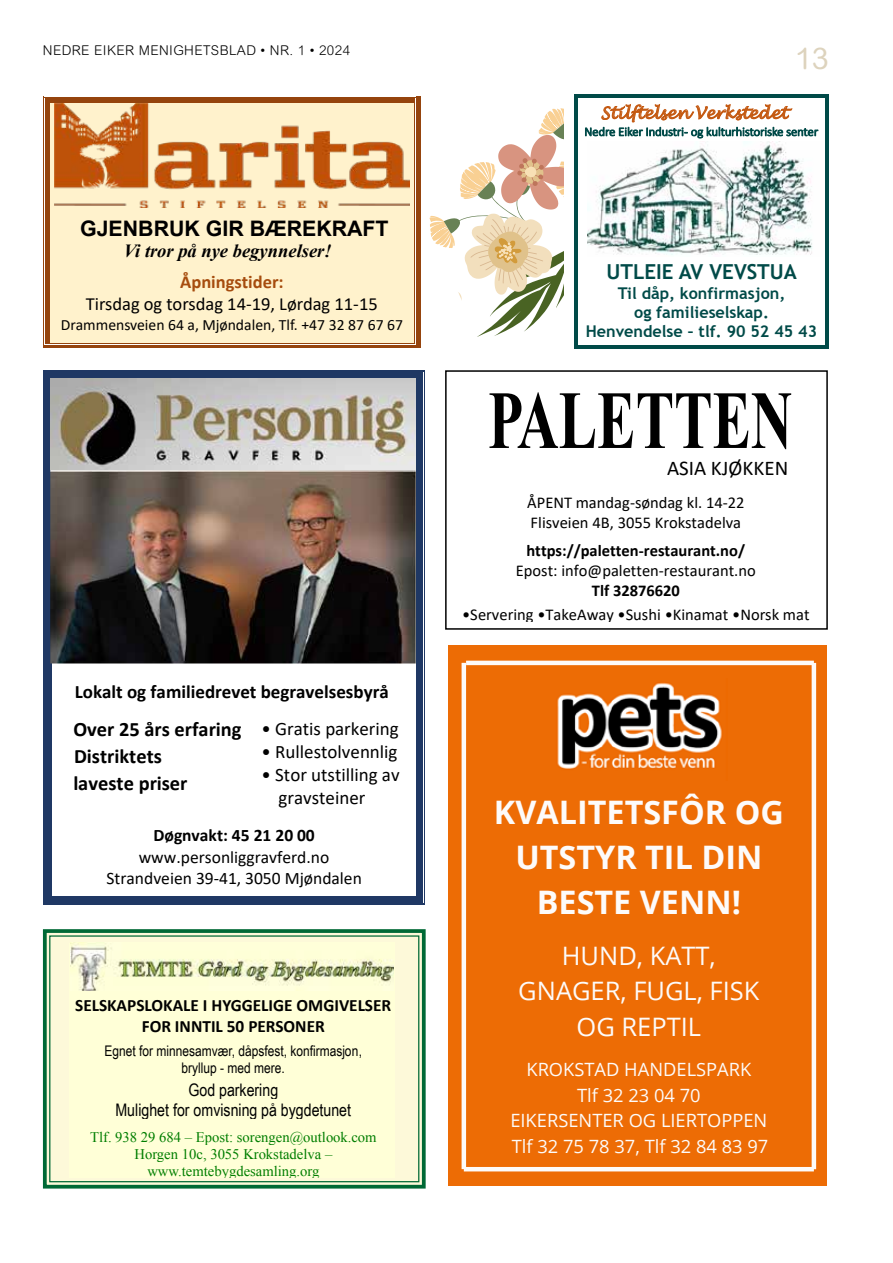
<style>
.page{position:relative;width:893px;height:1263px;background:#fff}
.page>*{position:absolute;margin:0;border:0;box-sizing:border-box;transform-origin:0 0}
.t1{font:700 82.5px "Times New Roman";color:#000;scale:.7 1}
.t2{font:33px "Calibri";color:#000}
.t3{font:700 32.4px/44.7px "Open Sans";color:#fdfbfa;text-align:center}
.t4{font:30px "Arial Rounded MT Std";color:#ddd3bd}
.t5{font:25.5px/35.4px "Open Sans";color:#fdfbfa;text-align:center}
.t6{font:700 21.3px "Arial";color:#000}
.t7{font:21px "Calibri";color:#000}
.t8{font:700 20.55px "Trebuchet MS";color:#004a48}
.t9{font:700 20.4px/27px "Calibri";color:#000}
.t10{font:19.05px/23.1px "Calibri";color:#000}
.t11{font:700 19.05px "Calibri";color:#000}
.t12{font:18.6px "Calibri";color:#000}
.t13{font:italic 700 18.6px "Times New Roman";color:#000}
.t14{font:700 18.6px "Calibri";color:#a64c0e}
.t15{font:18.3px/25.7px "Open Sans";color:#fdfbfa;text-align:center}
.t16{font:17.55px/21.5px "Calibri";color:#000;text-align:center}
.t17{font:700 17.55px "Calibri";color:#000}
.t18{font:700 17.25px/21.1px "Calibri";color:#000;text-align:center}
.t19{font:17.25px/19.8px "Arial Narrow";color:#000;text-align:center}
.t20{font:16.5px/20.1px "Calibri";color:#000}
.t21{font:700 16.5px "Calibri";color:#000}
.t22{font:700 16.2px/18.9px "Trebuchet MS";color:#004a48;text-align:center}
.t23{font:italic 16.2px "Lucida Handwriting";color:#c45911}
.t24{font:15.6px "Calibri";color:#000}
.t25{font:14.7px/16.8px "Times New Roman";color:#007e00;text-align:center}
.t26{font:14.7px/17px "Arial Narrow";color:#000;text-align:center}
.t27{font:300 13.5px "Arial Rounded MT Std";letter-spacing:.03em;color:#000}
.t28{font:300 12.45px "Calibri";color:#004a48}
</style>
<div class="page">
<div style="left:50px;top:103px;width:364px;height:240px;background:#fff2cc"></div>
<svg style="left:43px;top:97px;width:7px;height:6px"></svg>
<hr style="left:50px;top:97px;width:364px;height:1px;background:#95440d">
<hr style="left:50px;top:99px;width:364px;height:4px;background:#95440d">
<svg style="left:414px;top:97px;width:6px;height:6px"></svg>
<div style="left:45px;top:103px;width:5px;height:240px;background:#95440d"></div>
<hr style="left:43px;top:103px;width:1px;height:240px;background:#95440d">
<svg style="left:43px;top:343px;width:7px;height:5px"></svg>
<hr style="left:50px;top:345px;width:364px;height:3px;background:#95440d">
<hr style="left:50px;top:343px;width:364px;height:1px;background:#95440d">
<hr style="left:416px;top:103px;width:4px;height:240px;background:#95440d">
<hr style="left:414px;top:103px;width:1px;height:240px;background:#95440d">
<svg style="left:414px;top:343px;width:6px;height:5px"></svg>
<img style="left:54px;top:103px;width:355px;height:104px">
<svg style="left:575px;top:94px;width:3px;height:4px"></svg>
<hr style="left:578px;top:94px;width:247px;height:3px;background:#004a48">
<svg style="left:825px;top:94px;width:4px;height:4px"></svg>
<hr style="left:575px;top:98px;width:3px;height:247px;background:#004a48">
<svg style="left:429px;top:108px;width:210px;height:241px"></svg>
<hr style="left:578px;top:345px;width:247px;height:3px;background:#004a48">
<hr style="left:825px;top:98px;width:4px;height:247px;background:#004a48">
<svg style="left:825px;top:345px;width:4px;height:3px"></svg>
<img style="left:588px;top:142px;width:225px;height:114px">
<svg style="left:44px;top:370px;width:8px;height:9px"></svg>
<hr style="left:52px;top:370px;width:364px;height:1px;background:#1f3864">
<hr style="left:52px;top:372px;width:364px;height:4px;background:#1f3864">
<hr style="left:52px;top:377px;width:364px;height:1px;background:#1f3864">
<svg style="left:416px;top:370px;width:9px;height:9px"></svg>
<hr style="left:51px;top:379px;width:1px;height:517px;background:#1f3864">
<hr style="left:46px;top:379px;width:4px;height:517px;background:#1f3864">
<hr style="left:44px;top:379px;width:1px;height:517px;background:#1f3864">
<svg style="left:44px;top:896px;width:8px;height:9px"></svg>
<hr style="left:52px;top:904px;width:364px;height:1px;background:#1f3864">
<div style="left:52px;top:898px;width:364px;height:5px;background:#1f3864"></div>
<hr style="left:52px;top:896px;width:364px;height:1px;background:#1f3864">
<hr style="left:424px;top:379px;width:1px;height:517px;background:#1f3864">
<div style="left:418px;top:379px;width:5px;height:517px;background:#1f3864"></div>
<hr style="left:416px;top:379px;width:1px;height:517px;background:#1f3864">
<svg style="left:416px;top:896px;width:9px;height:9px"></svg>
<img style="left:50px;top:378px;width:366px;height:285px">
<div style="left:445px;top:370px;width:383px;height:260px;background:#fff;border:2px solid #000"></div>
<svg style="left:42px;top:929px;width:384px;height:260px;background:#c2d8b3"></svg>
<div style="left:49px;top:935px;width:370px;height:247px;border:1px solid #006935"></div>
<hr style="left:71px;top:988px;width:324px;height:3px;background:#ffffd7">
<hr style="left:71px;top:991px;width:324px;height:3px;background:#ffffd7">
<div style="left:71px;top:994px;width:324px;height:21px;background:#ffffd7"></div>
<div style="left:71px;top:1015px;width:324px;height:21px;background:#ffffd7"></div>
<div style="left:71px;top:1036px;width:324px;height:7px;background:#ffffd7"></div>
<div style="left:71px;top:1043px;width:324px;height:17px;background:#ffffd7"></div>
<div style="left:71px;top:1060px;width:324px;height:16px;background:#ffffd7"></div>
<hr style="left:71px;top:1076px;width:324px;height:3px;background:#ffffd7">
<div style="left:71px;top:1079px;width:324px;height:20px;background:#ffffd7"></div>
<div style="left:71px;top:1099px;width:324px;height:20px;background:#ffffd7"></div>
<hr style="left:71px;top:1119px;width:324px;height:3px;background:#ffffd7">
<hr style="left:71px;top:1122px;width:324px;height:3px;background:#ffffd7">
<hr style="left:71px;top:1125px;width:324px;height:3px;background:#ffffd7">
<div style="left:71px;top:1128px;width:324px;height:17px;background:#ffffd7"></div>
<div style="left:71px;top:1145px;width:324px;height:17px;background:#ffffd7"></div>
<div style="left:71px;top:1162px;width:324px;height:15px;background:#ffffd7"></div>
<img style="left:71px;top:943px;width:322px;height:47px">
<div style="left:449px;top:646px;width:378px;height:540px;background:#ed6c05"></div>
<img style="left:557px;top:683px;width:165px;height:86px">
<hr style="left:466px;top:661px;width:348px;height:4px;background:#fdfbfa">
<hr style="left:464px;top:1167px;width:350px;height:4px;background:#fdfbfa">
<hr style="left:812px;top:663px;width:4px;height:506px;background:#fdfbfa">
<hr style="left:462px;top:663px;width:4px;height:506px;background:#fdfbfa">
<p class="t27" style="left:43px;top:43px;width:309px">NEDRE EIKER MENIGHETSBLAD • NR. 1 • 2024</p>
<h3 class="t4" style="left:795px;top:41px;width:35px">13</h3>
<p class="t6" style="left:80px;top:214px;width:310px">GJENBRUK GIR BÆREKRAFT</p>
<p class="t13" style="left:124px;top:238px;width:209px">Vi tror på nye begynnelser!</p>
<p class="t14" style="left:180px;top:268px;width:105px">Åpningstider:</p>
<p class="t12" style="left:86px;top:291px;width:294px">Tirsdag og torsdag 14-19, Lørdag 11-15</p>
<p class="t24" style="left:61px;top:314px;width:344px">Drammensveien 64 a, Mjøndalen, Tlf. +47 32 87 67 67</p>
<h2 class="t2" style="left:302px;top:273px;width:77px">2023:</h2>
<p class="t11" style="left:75px;top:678px;width:316px">Lokalt og familiedrevet begravelsesbyrå</p>
<p class="t9" style="left:73px;top:716px;width:170px">Over 25 års erfaring<br>Distriktets<br>laveste priser</p>
<p class="t10" style="left:261px;top:716px;width:139px">• Gratis parkering</p>
<p class="t10" style="left:261px;top:739px;width:138px">• Rullestolvennlig</p>
<p class="t10" style="left:279px;top:763px;width:123px;text-indent:-17px">• Stor utstilling av gravsteiner</p>
<p class="t20" style="left:302px;top:762px;width:121px">Kr. 600 pr. innrykk</p>
<p class="t17" style="left:153px;top:823px;width:163px">Døgnvakt: 45 21 20 00</p>
<p class="t16" style="left:106px;top:846px;width:257px">www.personliggravferd.no<br>Strandveien 39-41, 3050 Mjøndalen</p>
<p class="t18" style="left:75px;top:994px;width:317px">SELSKAPSLOKALE I HYGGELIGE OMGIVELSER<br>FOR INNTIL 50 PERSONER</p>
<p class="t26" style="left:105px;top:1042px;width:259px">Egnet for minnesamvær, dåpsfest, konfirmasjon, bryllup - med mere.</p>
<p class="t19" style="left:115px;top:1079px;width:237px">God parkering<br>Mulighet for omvisning på bygdetunet</p>
<p class="t25" style="left:90px;top:1128px;width:288px">Tlf. 938 29 684 – Epost: sorengen@outlook.com<br>Horgen 10c, 3055 Krokstadelva – www.temtebygdesamling.org</p>
<p class="t23" style="left:601px;top:103px;width:188px">Stilftelsen Verkstedet</p>
<p class="t28" style="left:584px;top:124px;width:235px">Nedre Eiker Industri- og kulturhistoriske senter</p>
<p class="t8" style="left:606px;top:259px;width:192px">UTLEIE AV VEVSTUA</p>
<p class="t22" style="left:586px;top:284px;width:233px">Til dåp, konfirmasjon,<br>og familieselskap.<br>Henvendelse – tlf. 90 52 45 43</p>
<h1 class="t1" style="left:488px;top:363px;width:436px">PALETTEN</h1>
<p class="t7" style="left:667px;top:454px;width:123px">ASIA KJØKKEN</p>
<p class="t20" style="left:527px;top:492px;width:219px">ÅPENT mandag-søndag kl. 14-22<br>Flisveien 4B, 3055 Krokstadelva</p>
<p class="t21" style="left:526px;top:539px;width:220px">https://paletten-restaurant.no/</p>
<p class="t20" style="left:516px;top:560px;width:242px">Epost: info@paletten-restaurant.no</p>
<p class="t21" style="left:592px;top:579px;width:90px">Tlf 32876620</p>
<p class="t20" style="left:462px;top:604px;width:349px">•Servering •TakeAway •Sushi •Kinamat •Norsk mat</p>
<h3 class="t3" style="left:494px;top:789px;width:292px">KVALITETSFÔR OG<br>UTSTYR TIL DIN<br>BESTE VENN!</h3>
<h3 class="t5" style="left:518px;top:937px;width:243px">HUND, KATT,<br>GNAGER, FUGL, FISK<br>OG REPTIL</h3>
<p class="t15" style="left:510px;top:1056px;width:259px">KROKSTAD HANDELSPARK<br>Tlf 32 23 04 70<br>EIKERSENTER OG LIERTOPPEN<br>Tlf 32 75 78 37, Tlf 32 84 83 97</p>
</div>
